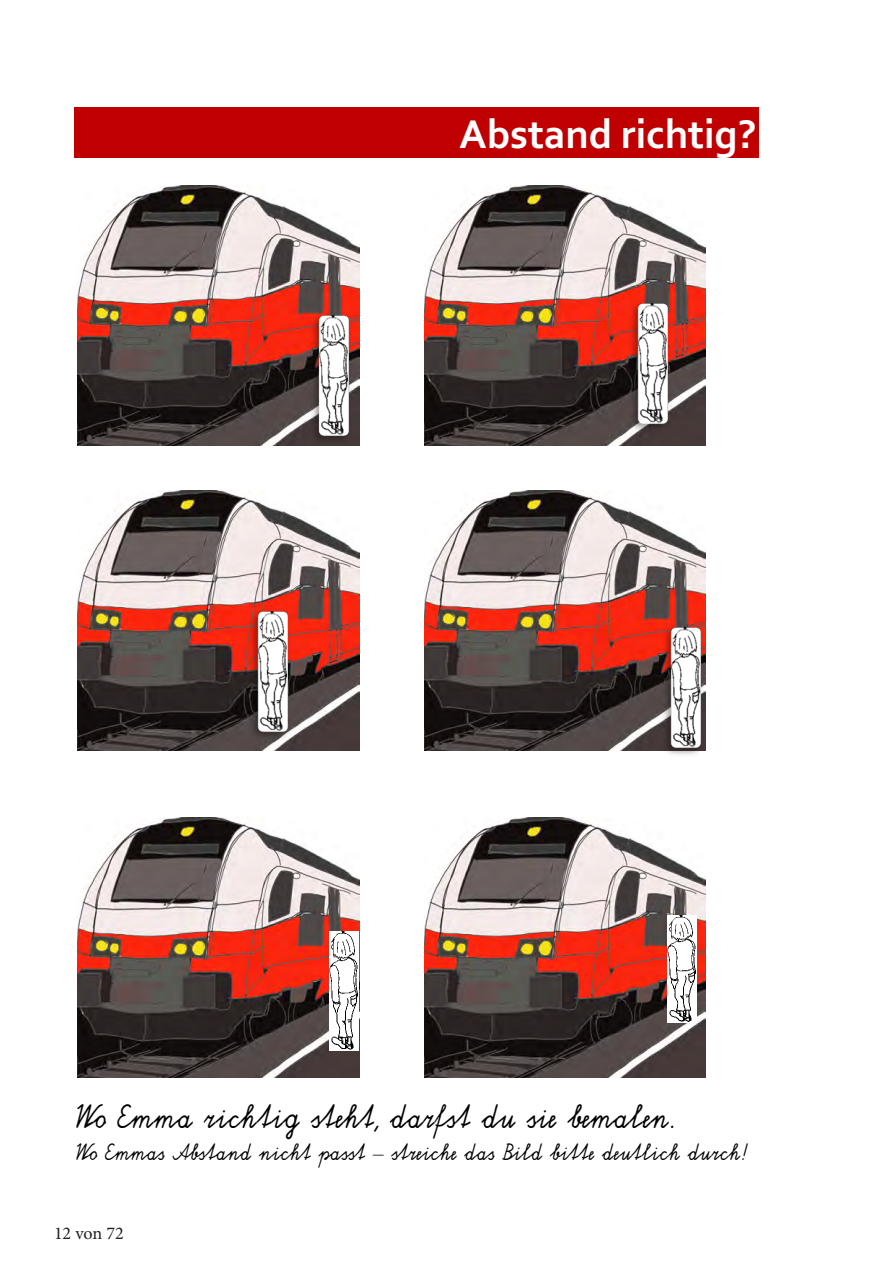
<style>
.page{position:relative;width:893px;height:1263px;background:#fff}
.page>*{position:absolute;margin:0;border:0;box-sizing:border-box;transform-origin:0 0}
.t1{font:700 42.15px "Corbel";color:#fff}
.t2{font:29.85px "Ausgangsschrift";color:#000}
.t3{font:20.85px "Ausgangsschrift";letter-spacing:.005em;color:#000}
.t4{font:18px "Minion Pro";letter-spacing:-.005em;color:#231f20}
.s1{font-family:"Times New Roman"}
</style>
<div class="page">
<div style="left:74px;top:108px;width:685px;height:50px;background:#c00000"></div>
<img style="left:78px;top:185px;width:281px;height:261px">
<img style="left:424px;top:185px;width:281px;height:261px">
<img style="left:78px;top:490px;width:281px;height:261px">
<img style="left:424px;top:490px;width:281px;height:261px">
<img style="left:78px;top:817px;width:281px;height:261px">
<img style="left:424px;top:817px;width:281px;height:261px">
<img style="left:306px;top:309px;width:50px;height:137px">
<img style="left:625px;top:298px;width:49px;height:139px">
<img style="left:245px;top:605px;width:49px;height:139px">
<img style="left:658px;top:622px;width:48px;height:133px">
<img style="left:329px;top:932px;width:30px;height:119px">
<img style="left:667px;top:916px;width:29px;height:106px">
<p class="t1" style="left:459px;top:107px;width:299px">Abstand richtig?</p>
<p class="t2" style="left:76px;top:1099px;width:601px">Wo Emma richtig steht, darfst du sie bemalen.</p>
<p class="t3" style="left:76px;top:1140px;width:674px">Wo Emmas Abstand nicht passt <span class="s1">–</span> streiche das Bild bitte deutlich durch!</p>
<p class="t4" style="left:54px;top:1221px;width:71px">12 von 72</p>
</div>
